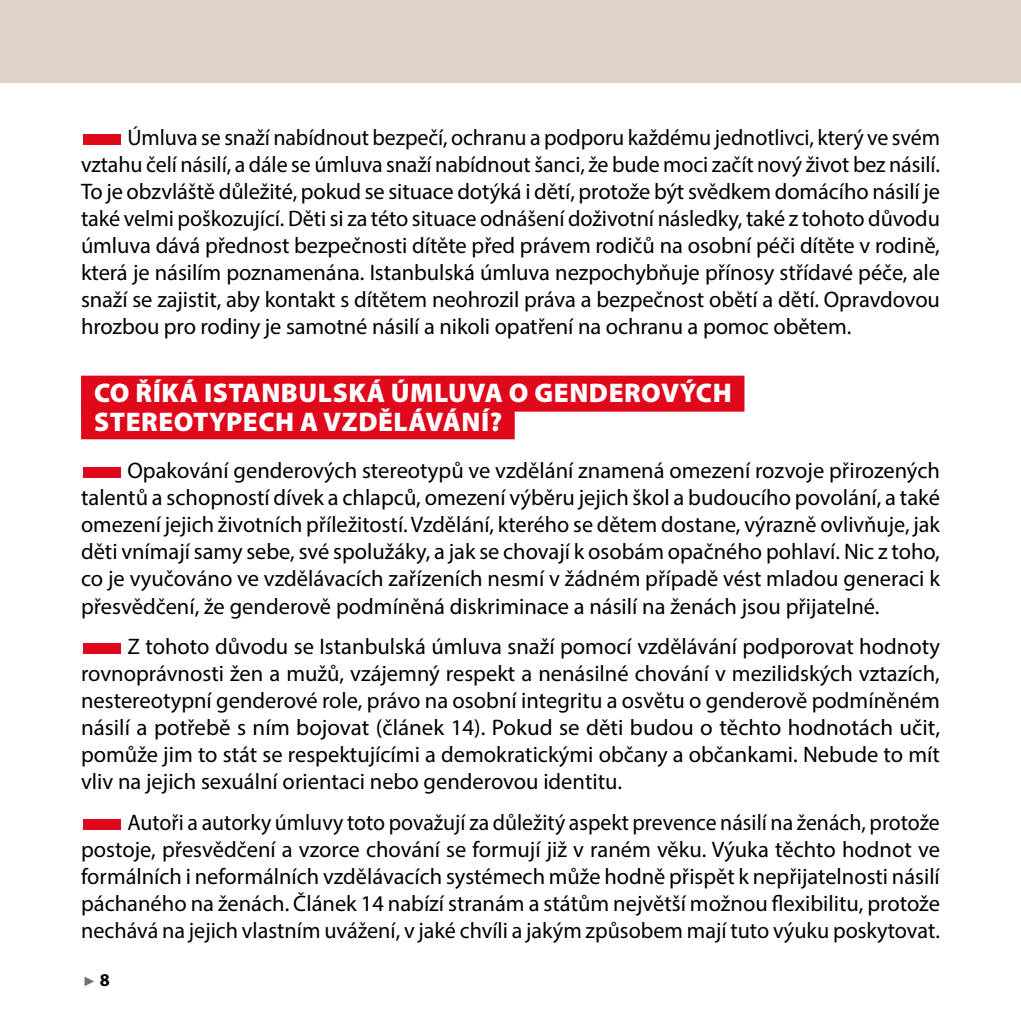
<style>
.page{position:relative;width:1021px;height:1021px;background:#fff}
.page>*{position:absolute;margin:0;border:0;box-sizing:border-box;transform-origin:0 0}
.t1{font:900 27px/29.2px "Myriad Pro";letter-spacing:.02em;color:#fff}
.t2{font:22.5px/27px "Myriad Pro";color:#000;text-align:justify}
.t3{font:13.5px "Arial";color:#706f6f}
.s1{color:#df091b}
.s2{font-family:"Myriad Pro";font-weight:700;font-size:18px;color:#000}
</style>
<div class="page">
<div style="left:81px;top:375px;width:663px;height:36px;background:#df091b"></div>
<div style="left:81px;top:403px;width:433px;height:36px;background:#df091b"></div>
<div style="left:0;top:0;width:1020px;height:83px;background:#ddd3ca"></div>
<p class="t2" style="left:81px;top:123px;width:860px"><span class="s1">■</span>Úmluva se snaží nabídnout bezpečí, ochranu a podporu každému jednotlivci, který ve svém vztahu čelí násilí, a dále se úmluva snaží nabídnout šanci, že bude moci začít nový život bez násilí.<br>To je obzvláště důležité, pokud se situace dotýká i dětí, protože být svědkem domácího násilí je také velmi poškozující. Děti si za této situace odnášení doživotní následky, také z tohoto důvodu úmluva dává přednost bezpečnosti dítěte před právem rodičů na osobní péči dítěte v rodině, která je násilím poznamenána. Istanbulská úmluva nezpochybňuje přínosy střídavé péče, ale snaží se zajistit, aby kontakt s dítětem neohrozil práva a bezpečnost obětí a dětí. Opravdovou hrozbou pro rodiny je samotné násilí a nikoli opatření na ochranu a pomoc obětem.</p>
<p class="t1" style="left:94px;top:377px;width:639px">CO ŘÍKÁ ISTANBULSKÁ ÚMLUVA O GENDEROVÝCH<br>STEREOTYPECH A VZDĚLÁVÁNÍ?</p>
<p class="t2" style="left:81px;top:457px;width:860px"><span class="s1">■</span>Opakování genderových stereotypů ve vzdělání znamená omezení rozvoje přirozených talentů a schopností dívek a chlapců, omezení výběru jejich škol a budoucího povolání, a také omezení jejich životních příležitostí. Vzdělání, kterého se dětem dostane, výrazně ovlivňuje, jak děti vnímají samy sebe, své spolužáky, a jak se chovají k osobám opačného pohlaví. Nic z toho, co je vyučováno ve vzdělávacích zařízeních nesmí v žádném případě vést mladou generaci k přesvědčení, že genderově podmíněná diskriminace a násilí na ženách jsou přijatelné.</p>
<p class="t2" style="left:81px;top:632px;width:860px"><span class="s1">■</span>Z tohoto důvodu se Istanbulská úmluva snaží pomocí vzdělávání podporovat hodnoty rovnoprávnosti žen a mužů, vzájemný respekt a nenásilné chování v mezilidských vztazích, nestereotypní genderové role, právo na osobní integritu a osvětu o genderově podmíněném násilí a potřebě s ním bojovat (článek 14). Pokud se děti budou o těchto hodnotách učit, pomůže jim to stát se respektujícími a demokratickými občany a občankami. Nebude to mít vliv na jejich sexuální orientaci nebo genderovou identitu.</p>
<p class="t2" style="left:81px;top:808px;width:860px"><span class="s1">■</span>Autoři a autorky úmluvy toto považují za důležitý aspekt prevence násilí na ženách, protože postoje, přesvědčení a vzorce chování se formují již v raném věku. Výuka těchto hodnot ve formálních i neformálních vzdělávacích systémech může hodně přispět k nepřijatelnosti násilí páchaného na ženách. Článek 14 nabízí stranám a státům největší možnou flexibilitu, protože nechává na jejich vlastním uvážení, v jaké chvíli a jakým způsobem mají tuto výuku poskytovat.</p>
<p class="t3" style="left:83px;top:972px;width:28px">► <span class="s2">8</span></p>
</div>
